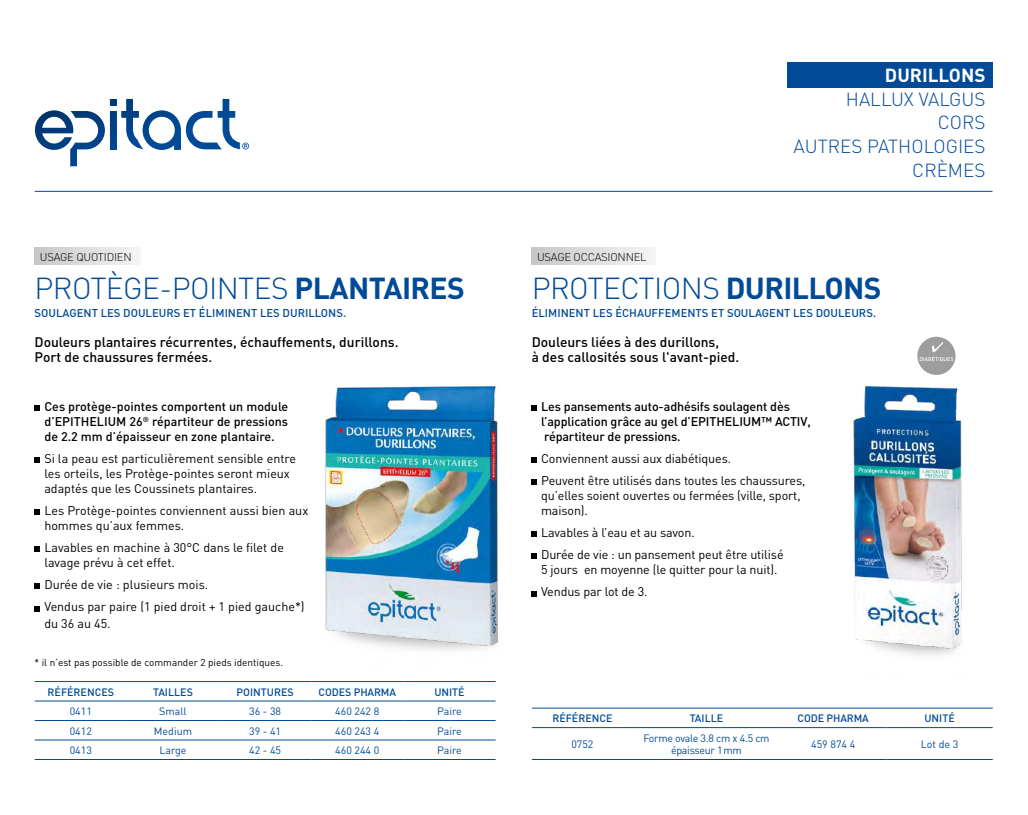
<style>
.page{position:relative;width:1028px;height:815px;background:#fff}
.page>*{position:absolute;margin:0;border:0;box-sizing:border-box;transform-origin:0 0}
.t1{font:300 30px "DIN";letter-spacing:-.02em;color:#004a98}
.t2{font:300 18.75px/23.8px "DIN";color:#004a98;text-align:right}
.t3{font:700 18.75px "DIN";color:#fff}
.t4{font:500 13.75px/15px "DIN";color:#000}
.t5{font:12.5px/15px "DIN";letter-spacing:-.01em;color:#000}
.t6{font:500 12.5px/15px "DIN";letter-spacing:-.01em;color:#000;text-align:justify}
.t7{font:500 11.25px "DIN";color:#004a98}
.t8{font:300 11.25px "DIN";letter-spacing:-.02em;color:#000}
.t9{font:10.62px "DIN";color:#004a98}
.t10{font:500 10.62px "DIN";color:#004a98}
.t11{font:10.62px/12.8px "DIN";letter-spacing:-.025em;color:#004a98;text-align:center}
.t12{font:10px "DIN";color:#000}
.s1{font-weight:700}
</style>
<div class="page">
<img style="left:306px;top:386px;width:192px;height:297px">
<hr style="left:35px;top:681px;width:92px;height:1px;background:#004a98">
<hr style="left:127px;top:681px;width:92px;height:1px;background:#004a98">
<hr style="left:219px;top:681px;width:92px;height:1px;background:#004a98">
<hr style="left:311px;top:681px;width:92px;height:1px;background:#004a98">
<hr style="left:403px;top:681px;width:92px;height:1px;background:#004a98">
<hr style="left:35px;top:701px;width:92px;height:1px;background:#004a98">
<hr style="left:127px;top:701px;width:92px;height:1px;background:#004a98">
<hr style="left:219px;top:701px;width:92px;height:1px;background:#004a98">
<hr style="left:311px;top:701px;width:92px;height:1px;background:#004a98">
<hr style="left:403px;top:701px;width:92px;height:1px;background:#004a98">
<hr style="left:35px;top:720px;width:92px;height:1px;background:#004a98">
<hr style="left:127px;top:720px;width:92px;height:1px;background:#004a98">
<hr style="left:219px;top:720px;width:92px;height:1px;background:#004a98">
<hr style="left:311px;top:720px;width:92px;height:1px;background:#004a98">
<hr style="left:403px;top:720px;width:92px;height:1px;background:#004a98">
<hr style="left:35px;top:740px;width:92px;height:1px;background:#004a98">
<hr style="left:127px;top:740px;width:92px;height:1px;background:#004a98">
<hr style="left:219px;top:740px;width:92px;height:1px;background:#004a98">
<hr style="left:311px;top:740px;width:92px;height:1px;background:#004a98">
<hr style="left:403px;top:740px;width:92px;height:1px;background:#004a98">
<hr style="left:35px;top:759px;width:92px;height:1px;background:#004a98">
<hr style="left:127px;top:759px;width:92px;height:1px;background:#004a98">
<hr style="left:219px;top:759px;width:92px;height:1px;background:#004a98">
<hr style="left:311px;top:759px;width:92px;height:1px;background:#004a98">
<hr style="left:403px;top:759px;width:92px;height:1px;background:#004a98">
<svg style="left:35px;top:405px;width:5px;height:6px"></svg>
<svg style="left:35px;top:457px;width:5px;height:6px"></svg>
<svg style="left:35px;top:510px;width:5px;height:5px"></svg>
<svg style="left:35px;top:547px;width:5px;height:5px"></svg>
<svg style="left:35px;top:584px;width:5px;height:5px"></svg>
<svg style="left:35px;top:606px;width:5px;height:5px"></svg>
<div style="left:35px;top:247px;width:106px;height:18px;background:linear-gradient(to right,#c7c7c7,#f5f5f5)"></div>
<hr style="left:532px;top:708px;width:101px;height:1px;background:#004a98">
<hr style="left:633px;top:708px;width:147px;height:1px;background:#004a98">
<hr style="left:780px;top:708px;width:106px;height:1px;background:#004a98">
<hr style="left:886px;top:708px;width:106px;height:1px;background:#004a98">
<hr style="left:532px;top:727px;width:101px;height:1px;background:#004a98">
<hr style="left:633px;top:727px;width:147px;height:1px;background:#004a98">
<hr style="left:780px;top:727px;width:106px;height:1px;background:#004a98">
<hr style="left:886px;top:727px;width:106px;height:1px;background:#004a98">
<hr style="left:532px;top:759px;width:101px;height:1px;background:#004a98">
<hr style="left:633px;top:759px;width:147px;height:1px;background:#004a98">
<hr style="left:780px;top:759px;width:106px;height:1px;background:#004a98">
<hr style="left:886px;top:759px;width:106px;height:1px;background:#004a98">
<svg style="left:531px;top:405px;width:6px;height:6px"></svg>
<svg style="left:531px;top:457px;width:6px;height:6px"></svg>
<svg style="left:531px;top:480px;width:6px;height:5px"></svg>
<svg style="left:531px;top:532px;width:6px;height:5px"></svg>
<svg style="left:531px;top:554px;width:6px;height:5px"></svg>
<svg style="left:531px;top:591px;width:6px;height:5px"></svg>
<hr style="left:35px;top:191px;width:957px;height:1px;background:#004a98">
<div style="left:917px;top:337px;width:38px;height:38px;background:#9d9d9c;border-radius:50%"></div>
<svg style="left:919px;top:340px;width:34px;height:21px"></svg>
<img style="left:853px;top:386px;width:110px;height:269px">
<div style="left:531px;top:247px;width:125px;height:18px;background:linear-gradient(to right,#c7c7c6,#f6f6f6)"></div>
<div style="left:787px;top:62px;width:205px;height:26px;background:#004a98"></div>
<svg style="left:35px;top:99px;width:214px;height:67px"></svg>
<p class="t8" style="left:40px;top:250px;width:93px">USAGE QUOTIDIEN</p>
<h1 class="t1" style="left:35px;top:270px;width:432px">PROTÈGE-POINTES <span class="s1">PLANTAIRES</span></h1>
<p class="t7" style="left:35px;top:305px;width:313px">SOULAGENT LES DOULEURS ET ÉLIMINENT LES DURILLONS.</p>
<p class="t4" style="left:35px;top:334px;width:365px">Douleurs plantaires récurrentes, échauffements, durillons.<br>Port de chaussures fermées.</p>
<p class="t6" style="left:44px;top:398px;width:245px">Ces protège-pointes comportent un module d’EPITHELIUM 26<sup>®</sup> répartiteur de pressions de 2.2 mm d’épaisseur en zone plantaire.</p>
<p class="t5" style="left:44px;top:451px;width:253px">Si la peau est particulièrement sensible entre les orteils, les Protège-pointes seront mieux adaptés que les Coussinets plantaires.</p>
<p class="t5" style="left:44px;top:503px;width:265px">Les Protège-pointes conviennent aussi bien aux hommes qu’aux femmes.</p>
<p class="t5" style="left:44px;top:540px;width:241px">Lavables en machine à 30°C dans le filet de lavage prévu à cet effet.</p>
<p class="t5" style="left:44px;top:573px;width:262px;line-height:22.1px">Durée de vie : plusieurs mois.<br>Vendus par paire (1 pied droit + 1 pied gauche*)</p>
<p class="t5" style="left:44px;top:615px;width:68px">du 36 au 45.</p>
<p class="t12" style="left:35px;top:656px;width:250px">* il n’est pas possible de commander 2 pieds identiques.</p>
<p class="t10" style="left:48px;top:685px;width:68px">RÉFÉRENCES</p>
<p class="t10" style="left:153px;top:685px;width:41px">TAILLES</p>
<p class="t10" style="left:237px;top:685px;width:59px">POINTURES</p>
<p class="t10" style="left:318px;top:685px;width:79px">CODES PHARMA</p>
<p class="t10" style="left:434px;top:685px;width:32px">UNITÉ</p>
<p class="t9" style="left:70px;top:705px;width:24px">0411</p>
<p class="t9" style="left:159px;top:705px;width:29px">Small</p>
<p class="t9" style="left:249px;top:705px;width:34px">36 - 38</p>
<p class="t9" style="left:335px;top:705px;width:46px">460 242 8</p>
<p class="t9" style="left:437px;top:705px;width:26px">Paire</p>
<p class="t9" style="left:70px;top:724px;width:24px">0412</p>
<p class="t9" style="left:154px;top:724px;width:40px">Medium</p>
<p class="t9" style="left:249px;top:724px;width:34px">39 - 41</p>
<p class="t9" style="left:335px;top:724px;width:46px">460 243 4</p>
<p class="t9" style="left:437px;top:724px;width:26px">Paire</p>
<p class="t9" style="left:70px;top:744px;width:24px">0413</p>
<p class="t9" style="left:159px;top:744px;width:29px">Large</p>
<p class="t9" style="left:249px;top:744px;width:34px">42 - 45</p>
<p class="t9" style="left:335px;top:744px;width:46px">460 244 0</p>
<p class="t9" style="left:437px;top:744px;width:26px">Paire</p>
<p class="t8" style="left:537px;top:250px;width:111px">USAGE OCCASIONNEL</p>
<h2 class="t3" style="left:885px;top:63px;width:102px">DURILLONS</h2>
<h2 class="t2" style="left:793px;top:87px;width:193px">HALLUX VALGUS<br>CORS<br>AUTRES PATHOLOGIES<br>CRÈMES</h2>
<h1 class="t1" style="left:531px;top:270px;width:351px">PROTECTIONS <span class="s1">DURILLONS</span></h1>
<p class="t7" style="left:531px;top:305px;width:346px">ÉLIMINENT LES ÉCHAUFFEMENTS ET SOULAGENT LES DOULEURS.</p>
<p class="t4" style="left:531px;top:334px;width:209px">Douleurs liées à des durillons,<br>à des callosités sous l'avant-pied.</p>
<p class="t6" style="left:541px;top:398px;width:271px;text-align:left">Les pansements auto-adhésifs soulagent dès l’application grâce au gel d’EPITHELIUM™ ACTIV, répartiteur de pressions.</p>
<p class="t5" style="left:541px;top:447px;width:266px;line-height:22.1px">Conviennent aussi aux diabétiques.<br>Peuvent être utilisés dans toutes les chaussures,</p>
<p class="t5" style="left:541px;top:488px;width:261px">qu’elles soient ouvertes ou fermées (ville, sport, maison).</p>
<p class="t5" style="left:541px;top:521px;width:244px;line-height:22.1px">Lavables à l’eau et au savon.<br>Durée de vie : un pansement peut être utilisé</p>
<p class="t5" style="left:541px;top:558px;width:238px;line-height:22.1px">5 jours en moyenne (le quitter pour la nuit).<br>Vendus par lot de 3.</p>
<p class="t10" style="left:552px;top:712px;width:62px">RÉFÉRENCE</p>
<p class="t10" style="left:689px;top:712px;width:35px">TAILLE</p>
<p class="t10" style="left:797px;top:712px;width:73px">CODE PHARMA</p>
<p class="t10" style="left:924px;top:712px;width:32px">UNITÉ</p>
<p class="t9" style="left:571px;top:737px;width:24px">0752</p>
<p class="t11" style="left:643px;top:731px;width:128px">Forme ovale 3.8 cm x 4.5 cm épaisseur 1mm</p>
<p class="t9" style="left:811px;top:737px;width:46px">459 874 4</p>
<p class="t9" style="left:920px;top:737px;width:39px">Lot de 3</p>
</div>
